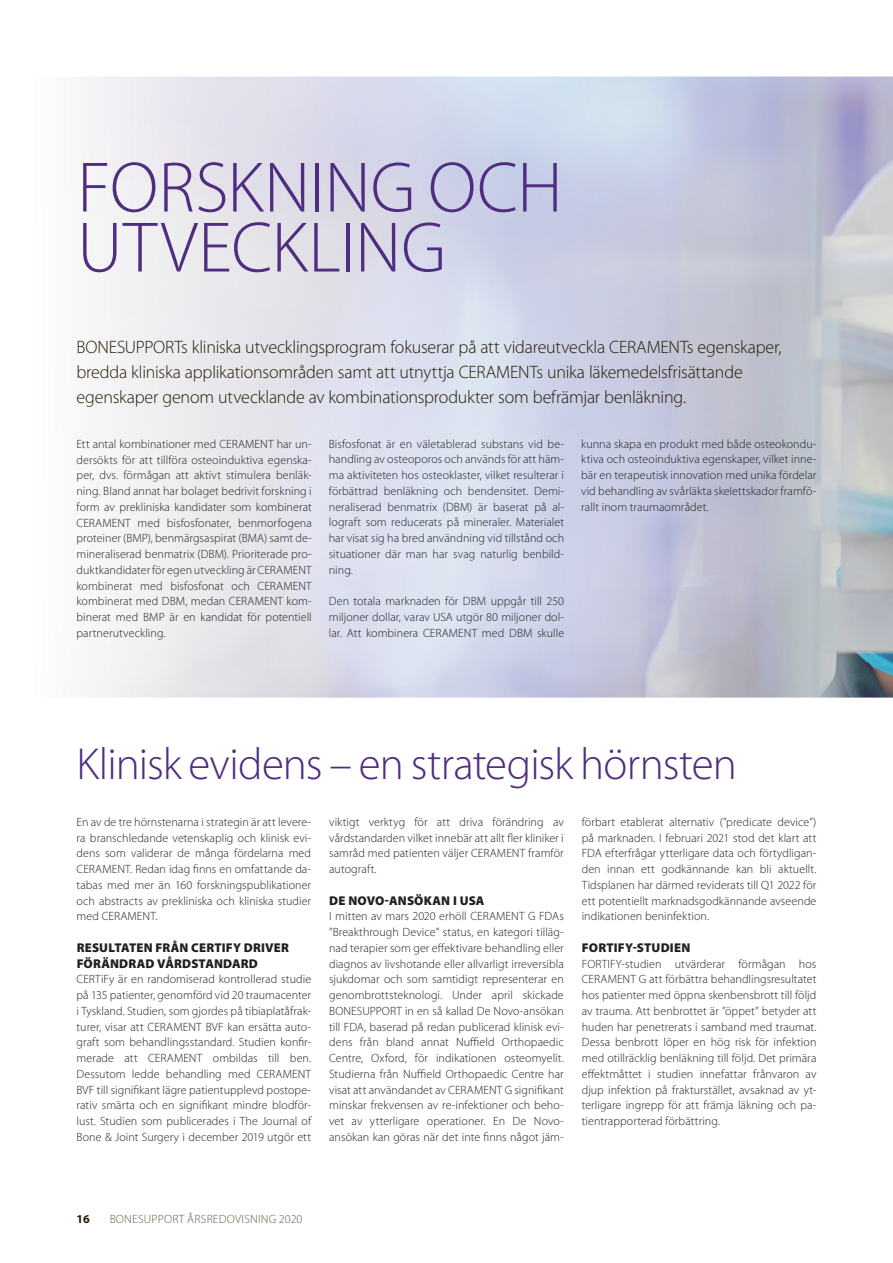
<style>
.page{position:relative;width:893px;height:1263px;background:#fff}
.page>*{position:absolute;margin:0;border:0;box-sizing:border-box;transform-origin:0 0}
.t1{font:300 72px/60px "Myriad Pro";color:#4f2d80}
.t2{font:300 45px "Myriad Pro";letter-spacing:-.02em;color:#4f2d80}
.t3{font:300 18px/24.8px "Myriad Pro";letter-spacing:-.015em;color:#251a05}
.t4{font:900 12.75px/15.8px "Myriad Pro";letter-spacing:.015em;color:#231f20}
.t5{font:300 12px/15.8px "Myriad Pro";letter-spacing:.005em;color:#231f20;text-align:justify}
.t6{font:300 12px "Myriad Pro";letter-spacing:.02em;color:#665c44}
.t7{font:700 12px "Myriad Pro";color:#251a05}
</style>
<div class="page">
<img style="left:89px;top:77px;width:804px;height:621px">
<h1 class="t1" style="left:77px;top:157px;width:487px">FORSKNING OCH<br>UTVECKLING</h1>
<p class="t3" style="left:77px;top:335px;width:706px">BONESUPPORTs kliniska utvecklingsprogram fokuserar på att vidareutveckla CERAMENTs egenskaper, bredda kliniska applikationsområden samt att utnyttja CERAMENTs unika läkemedelsfrisättande egenskaper genom utvecklande av kombinationsprodukter som befrämjar benläkning.</p>
<p class="t5" style="left:77px;top:436px;width:237px">Ett antal kombinationer med CERAMENT har un&shy;dersökts för att tillföra osteoinduktiva egenska&shy;per, dvs. förmågan att aktivt stimulera benläk&shy;ning. Bland annat har bolaget bedrivit forskning i form av prekliniska kandidater som kombinerat CERAMENT med bisfosfonater, benmorfogena proteiner (BMP), benmärgsaspirat (BMA) samt de&shy;mineraliserad benmatrix (DBM). Prioriterade pro&shy;duktkandidater för egen utveckling är CERAMENT kombinerat med bisfosfonat och CERAMENT kombinerat med DBM, medan CERAMENT kom&shy;binerat med BMP är en kandidat för potentiell partnerutveckling.</p>
<p class="t5" style="left:329px;top:436px;width:237px">Bisfosfonat är en väletablerad substans vid be&shy;handling av osteoporos och används för att häm&shy;ma aktiviteten hos osteoklaster, vilket resulterar i förbättrad benläkning och bendensitet. Demi&shy;neraliserad benmatrix (DBM) är baserat på al&shy;lograft som reducerats på mineraler. Materialet har visat sig ha bred användning vid tillstånd och situationer där man har svag naturlig benbild&shy;ning.</p>
<p class="t5" style="left:581px;top:436px;width:237px">kunna skapa en produkt med både osteokondu&shy;ktiva och osteoinduktiva egenskaper, vilket inne&shy;bär en terapeutisk innovation med unika fördelar vid behandling av svårläkta skelettskador framfö&shy;rallt inom traumaområdet.</p>
<p class="t5" style="left:329px;top:593px;width:237px">Den totala marknaden för DBM uppgår till 250 miljoner dollar, varav USA utgör 80 miljoner dol&shy;lar. Att kombinera CERAMENT med DBM skulle</p>
<h2 class="t2" style="left:77px;top:736px;width:662px">Klinisk evidens – en strategisk hörnsten</h2>
<p class="t5" style="left:77px;top:814px;width:236px">En av de tre hörnstenarna i strategin är att levere&shy;ra branschledande vetenskaplig och klinisk evi&shy;dens som validerar de många fördelarna med CERAMENT. Redan idag finns en omfattande da&shy;tabas med mer än 160 forskningspublikationer och abstracts av prekliniska och kliniska studier med CERAMENT.</p>
<p class="t4" style="left:77px;top:939px;width:214px">RESULTATEN FRÅN CERTIFY DRIVER<br>FÖRÄNDRAD VÅRDSTANDARD</p>
<p class="t5" style="left:77px;top:971px;width:236px">CERTiFy är en randomiserad kontrollerad studie på 135 patienter, genomförd vid 20 traumacenter i Tyskland. Studien, som gjordes på tibiaplatåfrak&shy;turer, visar att CERAMENT BVF kan ersätta auto&shy;graft som behandlingsstandard. Studien konfir&shy;merade att CERAMENT ombildas till ben.<br>Dessutom ledde behandling med CERAMENT BVF till signifikant lägre patientupplevd postope&shy;rativ smärta och en signifikant mindre blodför&shy;lust. Studien som publicerades i The Journal of Bone &amp; Joint Surgery i december 2019 utgör ett</p>
<p class="t5" style="left:582px;top:814px;width:236px">förbart etablerat alternativ (”predicate device”) på marknaden. I februari 2021 stod det klart att FDA efterfrågar ytterligare data och förtydligan&shy;den innan ett godkännande kan bli aktuellt.<br>Tidsplanen har därmed reviderats till Q1 2022 för ett potentiellt marknadsgodkännande avseende indikationen beninfektion.</p>
<p class="t4" style="left:582px;top:939px;width:110px">FORTIFY-STUDIEN</p>
<p class="t5" style="left:582px;top:956px;width:236px">FORTIFY-studien utvärderar förmågan hos CERAMENT G att förbättra behandlingsresultatet hos patienter med öppna skenbensbrott till följd av trauma. Att benbrottet är ”öppet” betyder att huden har penetrerats i samband med traumat.<br>Dessa benbrott löper en hög risk för infektion med otillräcklig benläkning till följd. Det primära effektmåttet i studien innefattar frånvaron av djup infektion på frakturstället, avsaknad av yt&shy;terligare ingrepp för att främja läkning och pa&shy;tientrapporterad förbättring.</p>
<p class="t5" style="left:329px;top:814px;width:236px">viktigt verktyg för att driva förändring av vårdstandarden vilket innebär att allt fler kliniker i samråd med patienten väljer CERAMENT framför autograft.</p>
<p class="t4" style="left:329px;top:892px;width:157px">DE NOVO-ANSÖKAN I USA</p>
<p class="t5" style="left:329px;top:908px;width:236px">I mitten av mars 2020 erhöll CERAMENT G FDAs ”Breakthrough Device” status, en kategori tilläg&shy;nad terapier som ger effektivare behandling eller diagnos av livshotande eller allvarligt irreversibla sjukdomar och som samtidigt representerar en genombrottsteknologi. Under april skickade BONESUPPORT in en så kallad De Novo-ansökan till FDA, baserad på redan publicerad klinisk evi&shy;dens från bland annat Nuffield Orthopaedic Centre, Oxford, för indikationen osteomyelit.<br>Studierna från Nuffield Orthopaedic Centre har visat att användandet av CERAMENT G signifikant minskar frekvensen av re-infektioner och beho&shy;vet av ytterligare operationer. En De Novo&shy;ansökan kan göras när det inte finns något jäm-</p>
<p class="t7" style="left:77px;top:1211px;width:15px">16</p>
<p class="t6" style="left:110px;top:1212px;width:194px">BONESUPPORT ÅRSREDOVISNING 2020</p>
</div>
